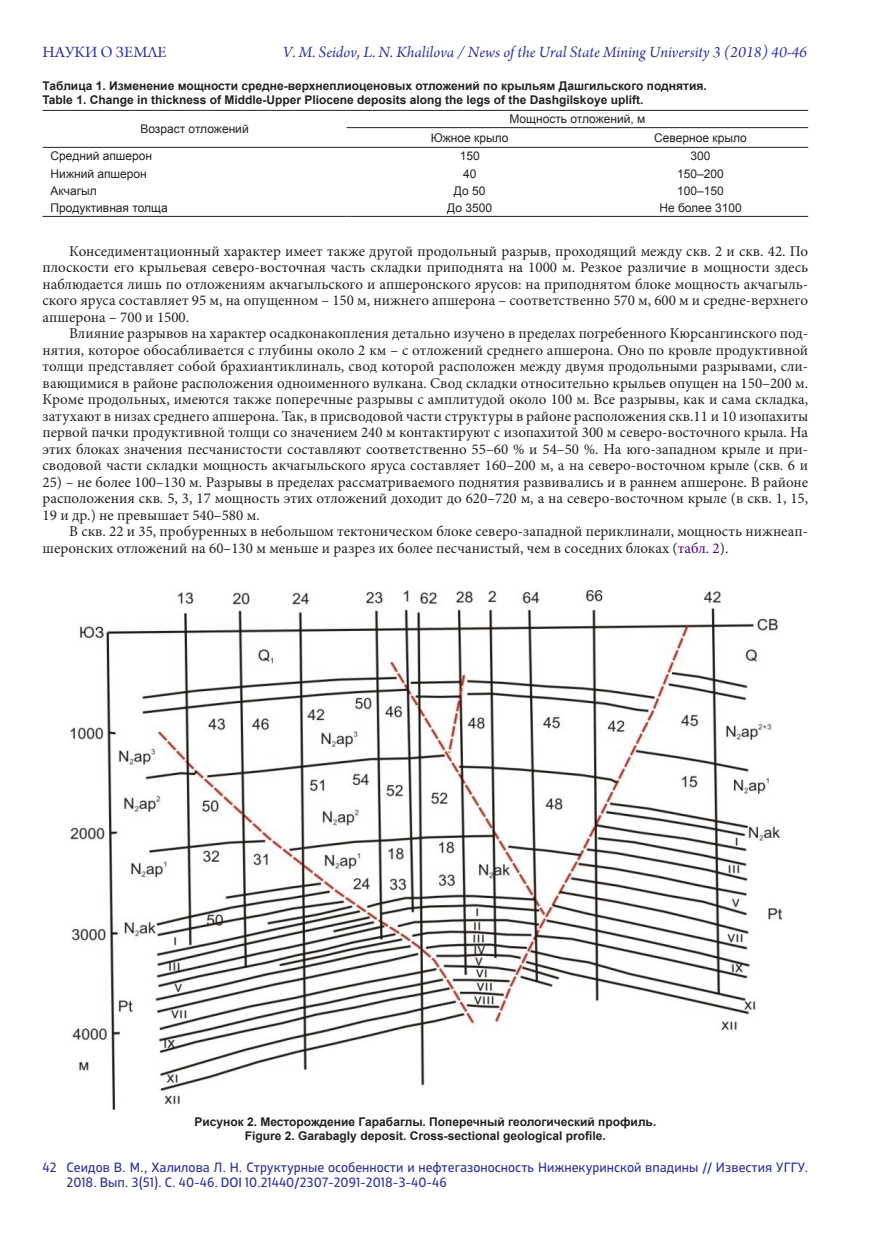
<style>
.page{position:relative;width:872px;height:1234px;background:#fff}
.page>*{position:absolute;margin:0;border:0;box-sizing:border-box;transform-origin:0 0}
.t1{font:italic 16.5px "Arno Pro";color:#339}
.t2{font:16.5px "Arno Pro";color:#339}
.Обычный{font:15px/16.5px "Minion Pro";color:#231f20;text-align:justify}
.Обычный-2{font:13.5px/15px "XXII Centar";color:#339}
.Обычный-3{font:700 12px "Arial";color:#231f20}
.Обычный-4{font:12px "Arial";color:#231f20}
.s1{color:#4b0082}
</style>
<div class="page">
<hr style="left:43px;top:110px;width:303px;height:1px;background:#231f20">
<hr style="left:346px;top:110px;width:247px;height:1px;background:#231f20">
<hr style="left:593px;top:110px;width:215px;height:1px;background:#231f20">
<hr style="left:346px;top:127px;width:247px;height:1px;background:#231f20">
<hr style="left:593px;top:127px;width:215px;height:1px;background:#231f20">
<hr style="left:43px;top:147px;width:303px;height:1px;background:#231f20">
<hr style="left:346px;top:147px;width:247px;height:1px;background:#231f20">
<hr style="left:593px;top:147px;width:215px;height:1px;background:#231f20">
<hr style="left:43px;top:216px;width:303px;height:1px;background:#231f20">
<hr style="left:346px;top:216px;width:247px;height:1px;background:#231f20">
<hr style="left:593px;top:216px;width:215px;height:1px;background:#231f20">
<img style="left:70px;top:590px;width:711px;height:519px">
<p class="t2" style="left:43px;top:43px;width:126px">НАУКИ О ЗЕМЛЕ</p>
<p class="t1" style="left:283px;top:42px;width:526px">V. M. Seidov, L. N. Khalilova / News of the Ural State Mining University 3 (2018) 40-46</p>
<p class="Обычный-3" style="left:43px;top:77px;width:665px">Таблица 1. Изменение мощности средне-верхнеплиоценовых отложений по крыльям Дашгильского поднятия.</p>
<p class="Обычный-3" style="left:43px;top:92px;width:602px">Table 1. Change in thickness of Middle-Upper Pliocene deposits along the legs of the Dashgilskoye uplift.</p>
<p class="Обычный-4" style="left:140px;top:121px;width:110px">Возраст отложений</p>
<p class="Обычный-4" style="left:509px;top:111px;width:138px">Мощность отложений, м</p>
<p class="Обычный-4" style="left:431px;top:130px;width:79px">Южное крыло</p>
<p class="Обычный-4" style="left:654px;top:130px;width:94px">Северное крыло</p>
<p class="Обычный-4" style="left:51px;top:148px;width:103px">Средний апшерон</p>
<p class="Обычный-4" style="left:460px;top:148px;width:22px">150</p>
<p class="Обычный-4" style="left:690px;top:148px;width:22px">300</p>
<p class="Обычный-4" style="left:51px;top:165px;width:98px">Нижний апшерон</p>
<p class="Обычный-4" style="left:463px;top:165px;width:15px">40</p>
<p class="Обычный-4" style="left:677px;top:165px;width:48px">150–200</p>
<p class="Обычный-4" style="left:51px;top:183px;width:48px">Акчагыл</p>
<p class="Обычный-4" style="left:454px;top:183px;width:33px">До 50</p>
<p class="Обычный-4" style="left:677px;top:183px;width:48px">100–150</p>
<p class="Обычный-4" style="left:51px;top:200px;width:119px">Продуктивная толща</p>
<p class="Обычный-4" style="left:447px;top:200px;width:46px">До 3500</p>
<p class="Обычный-4" style="left:659px;top:200px;width:84px">Не более 3100</p>
<p class="Обычный" style="left:43px;top:243px;width:767px;text-indent:27px">Конседиментационный характер имеет также другой продольный разрыв, проходящий между скв. 2 и скв. 42. По плоскости его крыльевая северо-восточная часть складки приподнята на 1000 м. Резкое различие в мощности здесь наблюдается лишь по отложениям акчагыльского и апшеронского ярусов: на приподнятом блоке мощность акчагыль&shy;ского яруса составляет 95 м, на опущенном – 150 м, нижнего апшерона – соответственно 570 м, 600 м и средне-верхнего апшерона – 700 и 1500.</p>
<p class="Обычный" style="left:43px;top:325px;width:767px;text-indent:27px">Влияние разрывов на характер осадконакопления детально изучено в пределах погребенного Кюрсангинского под&shy;нятия, которое обосабливается с глубины около 2 км – с отложений среднего апшерона. Оно по кровле продуктивной толщи представляет собой брахиантиклиналь, свод которой расположен между двумя продольными разрывами, сли&shy;вающимися в районе расположения одноименного вулкана. Свод складки относительно крыльев опущен на 150–200 м.<br>Кроме продольных, имеются также поперечные разрывы с амплитудой около 100 м. Все разрывы, как и сама складка, затухают в низах среднего апшерона. Так, в присводовой части структуры в районе расположения скв.11 и 10 изопахиты первой пачки продуктивной толщи со значением 240 м контактируют с изопахитой 300 м северо-восточного крыла. На этих блоках значения песчанистости составляют соответственно 55–60 % и 54–50 %. На юго-западном крыле и при&shy;сводовой части складки мощность акчагыльского яруса составляет 160–200 м, а на северо-восточном крыле (скв. 6 и</p>
<p class="Обычный" style="left:43px;top:474px;width:767px">25) – не более 100–130 м. Разрывы в пределах рассматриваемого поднятия развивались и в раннем апшероне. В районе расположения скв. 5, 3, 17 мощность этих отложений доходит до 620–720 м, а на северо-восточном крыле (в скв. 1, 15, 19 и др.) не превышает 540–580 м.</p>
<p class="Обычный" style="left:43px;top:523px;width:767px;text-indent:27px">В скв. 22 и 35, пробуренных в небольшом тектоническом блоке северо-западной периклинали, мощность нижнеап&shy;шеронских отложений на 60–130 м меньше и разрез их более песчанистый, чем в соседних блоках (<span class="s1">табл. 2</span>).</p>
<p class="Обычный-3" style="left:194px;top:1113px;width:463px">Рисунок 2. Месторождение Гарабаглы. Поперечный геологический профиль.</p>
<p class="Обычный-3" style="left:245px;top:1127px;width:362px">Figure 2. Garabagly deposit. Cross-sectional geological profile.</p>
<p class="Обычный-2" style="left:67px;top:1159px;width:743px;text-indent:-24px">42 Сеидов В. М., Халилова Л. Н. Структурные особенности и нефтегазоносность Нижнекуринской впадины // Известия УГГУ.<br>2018. Вып. 3(51). С. 40-46. DOI 10.21440/2307-2091-2018-3-40-46</p>
</div>
